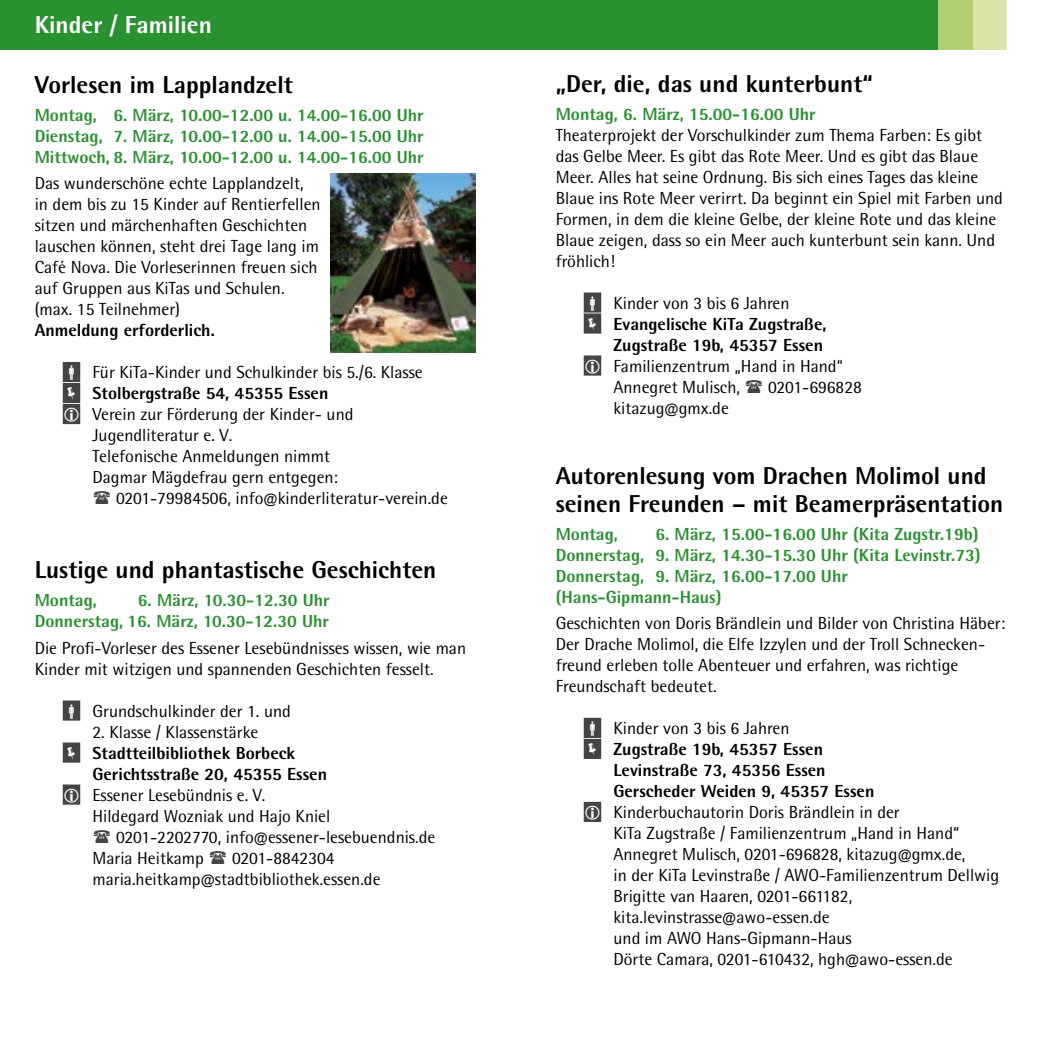
<style>
.page{position:relative;width:1042px;height:1042px;background:#fff}
.page>*{position:absolute;margin:0;border:0;box-sizing:border-box;transform-origin:0 0}
.t1{font:800 24.5px/28px "Rotis Semi Sans Pro";color:#000}
.t2{font:800 24.5px "Rotis Semi Sans Pro";color:#fff}
.t3{font:17.5px/21px "Rotis Semi Sans Pro";color:#000}
.t4{font:800 17.5px/21px "Rotis Semi Sans Pro";color:#2a9131}
.t5{font:800 17.5px/21px "Rotis Semi Sans Pro";color:#000}
</style>
<div class="page">
<div style="left:0;top:0;width:520px;height:50px;background:#2a9131"></div>
<div style="left:521px;top:0;width:417px;height:50px;background:#2a9131"></div>
<div style="left:584px;top:292px;width:17px;height:21px;background:#454444"></div>
<div style="left:584px;top:313px;width:17px;height:21px;background:#454444"></div>
<div style="left:584px;top:355px;width:17px;height:21px;background:#454444"></div>
<div style="left:584px;top:718px;width:17px;height:20px;background:#454444"></div>
<div style="left:584px;top:739px;width:17px;height:20px;background:#454444"></div>
<div style="left:584px;top:802px;width:17px;height:20px;background:#454444"></div>
<div style="left:63px;top:362px;width:17px;height:20px;background:#454444"></div>
<div style="left:63px;top:383px;width:17px;height:20px;background:#454444"></div>
<div style="left:63px;top:404px;width:17px;height:20px;background:#454444"></div>
<div style="left:63px;top:700px;width:17px;height:20px;background:#454444"></div>
<div style="left:63px;top:742px;width:17px;height:20px;background:#454444"></div>
<div style="left:63px;top:784px;width:17px;height:20px;background:#454444"></div>
<div style="left:972px;top:0;width:35px;height:50px;background:#dbe3a7"></div>
<div style="left:938px;top:0;width:34px;height:50px;background:#b0d072"></div>
<img style="left:331px;top:174px;width:145px;height:178px">
<h1 class="t2" style="left:35px;top:9px;width:179px">Kinder / Familien</h1>
<h1 class="t2" style="left:64px;top:9px;width:171px">Kinder/ Familien</h1>
<h1 class="t1" style="left:35px;top:70px;width:260px">Vorlesen im Lapplandzelt</h1>
<p class="t4" style="left:35px;top:104px;width:390px;text-align:justify">Montag, 6. März, 10.00-12.00 u. 14.00-16.00 Uhr Dienstag, 7. März, 10.00-12.00 u. 14.00-15.00 Uhr Mittwoch, 8. März, 10.00-12.00 u. 14.00-16.00 Uhr</p>
<p class="t3" style="left:35px;top:173px;width:287px">Das wunderschöne echte Lapplandzelt, in dem bis zu 15 Kinder auf Rentierfellen sitzen und märchenhaften Geschichten lauschen können, steht drei Tage lang im Café Nova. Die Vorleserinnen freuen sich auf Gruppen aus KiTas und Schulen. (max. 15 Teilnehmer)</p>
<p class="t5" style="left:35px;top:319px;width:182px">Anmeldung erforderlich.</p>
<p class="t3" style="left:92px;top:362px;width:332px">Für KiTa-Kinder und Schulkinder bis 5./6. Klasse</p>
<p class="t5" style="left:92px;top:382px;width:237px">Stolbergstraße 54, 45355 Essen</p>
<p class="t3" style="left:92px;top:404px;width:262px">Verein zur Förderung der Kinder- und</p>
<p class="t3" style="left:92px;top:425px;width:141px">Jugendliteratur e. V.</p>
<p class="t3" style="left:92px;top:446px;width:239px">Telefonische Anmeldungen nimmt</p>
<p class="t3" style="left:92px;top:467px;width:247px">Dagmar Mägdefrau gern entgegen:</p>
<p class="t3" style="left:116px;top:488px;width:333px">0201-79984506, info@kinderliteratur-verein.de</p>
<h1 class="t1" style="left:35px;top:556px;width:403px">Lustige und phantastische Geschichten</h1>
<p class="t4" style="left:35px;top:590px;width:64px">Montag,</p>
<p class="t4" style="left:35px;top:590px;width:296px;text-align:right">6. März, 10.30-12.30 Uhr<br>Donnerstag, 16. März, 10.30-12.30 Uhr</p>
<p class="t3" style="left:35px;top:637px;width:433px">Die Profi-Vorleser des Essener Lesebündnisses wissen, wie man<br>Kinder mit witzigen und spannenden Geschichten fesselt.</p>
<p class="t3" style="left:92px;top:700px;width:200px">Grundschulkinder der 1. und</p>
<p class="t3" style="left:92px;top:721px;width:167px">2. Klasse / Klassenstärke</p>
<p class="t5" style="left:92px;top:742px;width:236px">Stadtteilbibliothek Borbeck<br>Gerichtsstraße 20, 45355 Essen</p>
<p class="t3" style="left:92px;top:784px;width:174px">Essener Lesebündnis e. V.</p>
<p class="t3" style="left:92px;top:805px;width:239px">Hildegard Wozniak und Hajo Kniel</p>
<p class="t3" style="left:116px;top:826px;width:321px">0201-2202770, info@essener-lesebuendnis.de</p>
<p class="t3" style="left:92px;top:847px;width:113px">Maria Heitkamp</p>
<p class="t3" style="left:92px;top:847px;width:289px;text-indent:140px">0201-8842304 maria.heitkamp@stadtbibliothek.essen.de</p>
<h1 class="t1" style="left:556px;top:69px;width:319px">„Der, die, das und kunterbunt“</h1>
<p class="t4" style="left:556px;top:103px;width:261px">Montag, 6. März, 15.00-16.00 Uhr</p>
<p class="t3" style="left:556px;top:124px;width:449px">Theaterprojekt der Vorschulkinder zum Thema Farben: Es gibt das Gelbe Meer. Es gibt das Rote Meer. Und es gibt das Blaue Meer. Alles hat seine Ordnung. Bis sich eines Tages das kleine Blaue ins Rote Meer verirrt. Da beginnt ein Spiel mit Farben und Formen, in dem die kleine Gelbe, der kleine Rote und das kleine Blaue zeigen, dass so ein Meer auch kunterbunt sein kann. Und fröhlich!</p>
<p class="t3" style="left:613px;top:292px;width:178px">Kinder von 3 bis 6 Jahren</p>
<p class="t5" style="left:613px;top:313px;width:215px">Evangelische KiTa Zugstraße,<br>Zugstraße 19b, 45357 Essen</p>
<p class="t3" style="left:613px;top:355px;width:231px">Familienzentrum „Hand in Hand“<br>Annegret Mulisch,</p>
<p class="t3" style="left:768px;top:376px;width:95px">0201-696828</p>
<p class="t3" style="left:613px;top:397px;width:117px">kitazug@gmx.de</p>
<h1 class="t1" style="left:556px;top:461px;width:449px">Autorenlesung vom Drachen Molimol und seinen Freunden – mit Beamerpräsentation</h1>
<p class="t4" style="left:556px;top:523px;width:64px">Montag,</p>
<p class="t4" style="left:556px;top:523px;width:426px;text-indent:100px">6. März, 15.00-16.00 Uhr (Kita Zugstr.19b)<br>Donnerstag, 9. März, 14.30-15.30 Uhr (Kita Levinstr.73)<br>Donnerstag, 9. März, 16.00-17.00 Uhr (Hans-Gipmann-Haus)</p>
<p class="t3" style="left:556px;top:612px;width:451px">Geschichten von Doris Brändlein und Bilder von Christina Häber:<br>Der Drache Molimol, die Elfe Izzylen und der Troll Schnecken&shy;freund erleben tolle Abenteuer und erfahren, was richtige Freundschaft bedeutet.</p>
<p class="t3" style="left:613px;top:717px;width:178px">Kinder von 3 bis 6 Jahren</p>
<p class="t5" style="left:613px;top:738px;width:262px">Zugstraße 19b, 45357 Essen<br>Levinstraße 73, 45356 Essen<br>Gerscheder Weiden 9, 45357 Essen</p>
<p class="t3" style="left:613px;top:801px;width:387px">Kinderbuchautorin Doris Brändlein in der<br>KiTa Zugstraße / Familienzentrum „Hand in Hand“ Annegret Mulisch, 0201-696828, kitazug@gmx.de,<br>in der KiTa Levinstraße / AWO-Familienzentrum Dellwig Brigitte van Haaren, 0201-661182, kita.levinstrasse@awo-essen.de<br>und im AWO Hans-Gipmann-Haus<br>Dörte Camara, 0201-610432, hgh@awo-essen.de</p>
</div>
